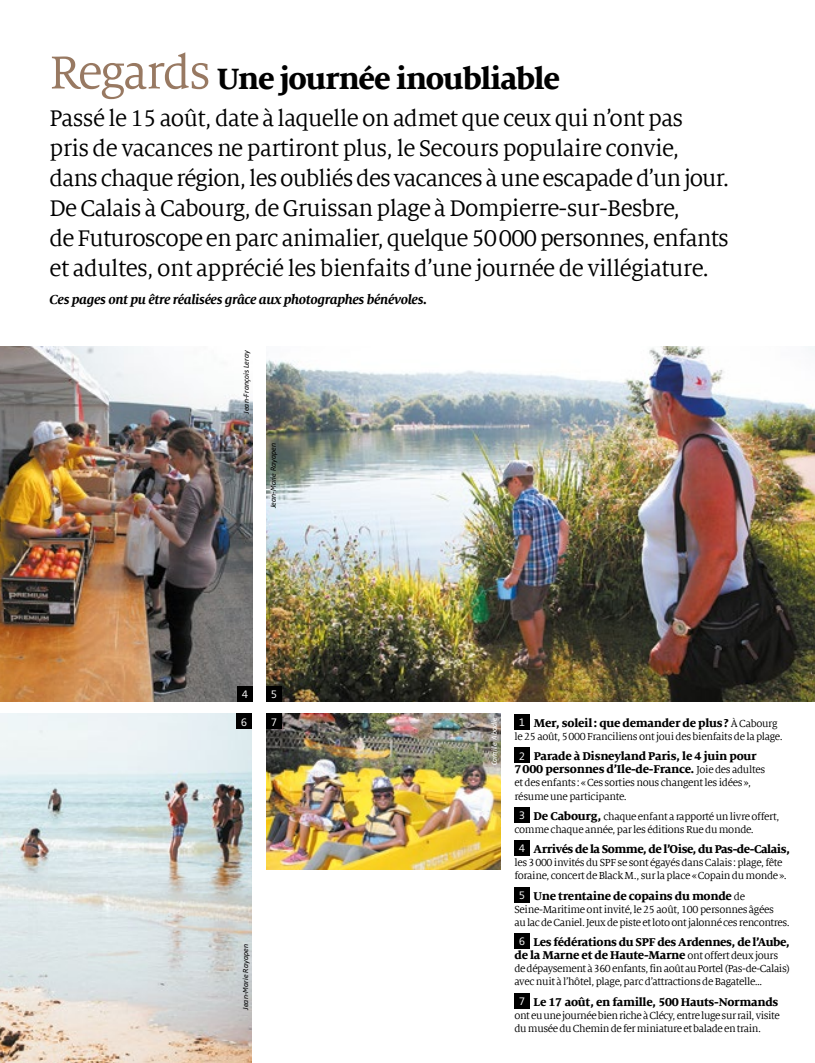
<style>
.page{position:relative;width:815px;height:1063px;background:#fff}
.page>*{position:absolute;margin:0;border:0;box-sizing:border-box;transform-origin:0 0}
.t1{font:800 32.5px "Milo Serif Offc";letter-spacing:-.035em;color:#000}
.t2{font:25px/30px "Milo Serif Offc";letter-spacing:-.025em;color:#000}
.t3{font:italic 700 14.38px "Milo Serif Offc";letter-spacing:-.025em;color:#000}
.t4{font:800 12.5px/13.1px "Milo Serif Offc";letter-spacing:-.02em;color:#000;text-align:center}
.t5{font:11.25px/13.1px "Milo Serif Offc";letter-spacing:-.03em;color:#000}
.t6{font:300 11.25px "Zwo OT";color:#fff}
.t7{font:italic 7.5px "Zwo OT";color:#000}
.t8{font:italic 7.5px "Zwo OT";color:#fff}
.s1{font-weight:400;font-size:51.25px;color:#987962}
.s2{font-family:"Zwo OT";font-weight:300;font-size:11.25px;color:#fff}
.s3{font-weight:400;font-size:11.25px}
.s4{font-family:"Zwo OT";font-weight:300;color:#fff}
.s5{font-weight:800;font-size:12.5px}
</style>
<div class="page">
<img style="left:0;top:714px;width:252px;height:349px">
<img style="left:267px;top:347px;width:548px;height:354px">
<div style="left:514px;top:714px;width:15px;height:15px;background:#000"></div>
<div style="left:514px;top:748px;width:15px;height:15px;background:#000"></div>
<div style="left:514px;top:807px;width:15px;height:15px;background:#000"></div>
<div style="left:514px;top:841px;width:15px;height:15px;background:#000"></div>
<div style="left:514px;top:887px;width:15px;height:15px;background:#000"></div>
<div style="left:514px;top:933px;width:15px;height:15px;background:#000"></div>
<div style="left:514px;top:993px;width:15px;height:15px;background:#000"></div>
<img style="left:0;top:347px;width:252px;height:354px">
<div style="left:237px;top:686px;width:15px;height:15px;background:#000"></div>
<div style="left:267px;top:686px;width:15px;height:15px;background:#000"></div>
<div style="left:237px;top:714px;width:15px;height:15px;background:#000"></div>
<img style="left:267px;top:714px;width:233px;height:156px">
<div style="left:267px;top:714px;width:15px;height:15px;background:#000"></div>
<h1 class="t1" style="left:50px;top:60px;width:512px"><span class="s1">Regards</span> Une journée inoubliable</h1>
<p class="t2" style="left:50px;top:104px;width:681px">Passé le 15 août, date à laquelle on admet que ceux qui n’ont pas<br>pris de vacances ne partiront plus, le Secours populaire convie, dans chaque région, les oubliés des vacances à une escapade d’un jour.<br>De Calais à Cabourg, de Gruissan plage à Dompierre-sur-Besbre,<br>de Futuroscope en parc animalier, quelque 50000 personnes, enfants et adultes, ont apprécié les bienfaits d’une journée de villégiature.</p>
<p class="t3" style="left:50px;top:291px;width:379px">Ces pages ont pu être réalisées grâce aux photographes bénévoles.</p>
<p class="t7" style="left:242px;top:414px;width:65px;rotate:-90deg">Jean-François Leray</p>
<p class="t7" style="left:269px;top:508px;width:67px;rotate:-90deg">Jean-Marie Rayapen</p>
<p class="t6" style="left:242px;top:688px;width:8px">4</p>
<p class="t6" style="left:271px;top:688px;width:8px">5</p>
<p class="t6" style="left:241px;top:716px;width:8px">6</p>
<p class="t6" style="left:271px;top:716px;width:8px">7</p>
<p class="t7" style="left:241px;top:1010px;width:67px;rotate:-90deg">Jean-Marie Rayapen</p>
<p class="t8" style="left:490px;top:765px;width:49px;rotate:-90deg">Camille Abadie</p>
<p class="t4" style="left:519px;top:716px;width:260px"><span class="s2">1</span> Mer, soleil: que demander de plus? <span class="s3">À Cabourg</span></p>
<p class="t5" style="left:514px;top:730px;width:270px">le 25 août, 5000 Franciliens ont joui des bienfaits de la plage.</p>
<p class="t4" style="left:514px;top:750px;width:252px"><span class="s2">2</span> Parade à Disneyland Paris, le 4 juin pour<br>7000 personnes d’Ile-de-France. <span class="s3">Joie des adultes</span></p>
<p class="t5" style="left:514px;top:777px;width:238px">et des enfants: «Ces sorties nous changent les idées», résume une participante.</p>
<p class="t5" style="left:514px;top:810px;width:266px;text-indent:4px"><span class="s4">3</span> <span class="s5">De Cabourg,</span> chaque enfant a rapporté un livre offert, comme chaque année, par les éditions Rue du monde.</p>
<p class="t4" style="left:519px;top:843px;width:273px"><span class="s2">4</span> Arrivés de la Somme, de l’Oise, du Pas-de-Calais,</p>
<p class="t5" style="left:514px;top:856px;width:274px">les 3000 invités du SPF se sont égayés dans Calais: plage, fête foraine, concert de Black M., sur la place «Copain du monde».</p>
<p class="t4" style="left:519px;top:889px;width:228px"><span class="s2">5</span> Une trentaine de copains du monde <span class="s3">de</span></p>
<p class="t5" style="left:514px;top:903px;width:277px">Seine-Maritime ont invité, le 25 août, 100 personnes âgées<br>au lac de Caniel. Jeux de piste et loto ont jalonné ces rencontres.</p>
<p class="t4" style="left:514px;top:936px;width:277px;text-align:left;text-indent:4px"><span class="s2">6</span> Les fédérations du SPF des Ardennes, de l’Aube, de la Marne et de Haute-Marne <span class="s3">ont offert deux jours</span></p>
<p class="t5" style="left:514px;top:962px;width:277px">de dépaysement à 360 enfants, fin août au Portel (Pas-de-Calais) avec nuit à l’hôtel, plage, parc d’attractions de Bagatelle…</p>
<p class="t4" style="left:519px;top:995px;width:261px"><span class="s2">7</span> Le 17 août, en famille, 500 Hauts-Normands</p>
<p class="t5" style="left:514px;top:1009px;width:267px">ont eu une journée bien riche à Clécy, entre luge sur rail, visite du musée du Chemin de fer miniature et balade en train.</p>
</div>
